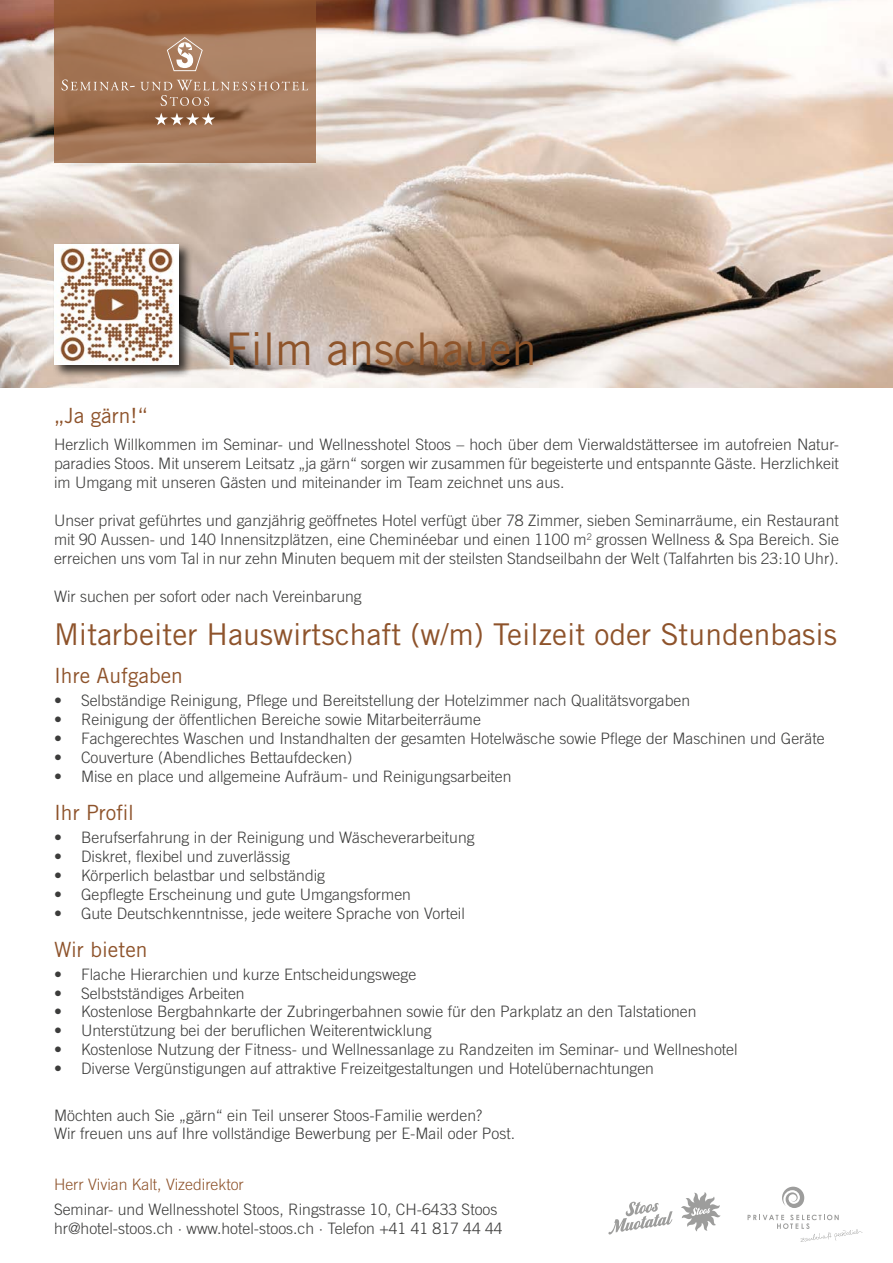
<style>
.page{position:relative;width:893px;height:1263px;background:#fff}
.page>*{position:absolute;margin:0;border:0;box-sizing:border-box;transform-origin:0 0}
.t1{font:45px "Trade Gothic LT Std";color:#8e542a}
.t2{font:30px "Trade Gothic LT Std";color:#8e532b}
.t3{font:21px "Trade Gothic LT Std";color:#8e532b}
.t4{font:300 15.75px/18.9px "Trade Gothic LT Std";color:#3c3c3b;text-align:justify}
.t5{font:300 15.75px "Trade Gothic LT Std";color:#8e532b}
</style>
<div class="page">
<img style="left:0;top:0;width:893px;height:388px">
<svg style="left:54px;top:0;width:262px;height:162px;background:#9c6949"></svg>
<svg style="left:62px;top:37px;width:246px;height:88px;background:#a77c5e"></svg>
<div style="left:51px;top:242px;width:142px;height:137px;background:#000;opacity:.75"></div>
<img style="left:54px;top:244px;width:125px;height:121px">
<svg style="left:608px;top:1201px;width:65px;height:33px"></svg>
<svg style="left:681px;top:1192px;width:39px;height:39px"></svg>
<svg style="left:747px;top:1215px;width:115px;height:27px"></svg>
<svg style="left:782px;top:1187px;width:22px;height:21px"></svg>
<h1 class="t1" style="left:225px;top:321px;width:313px">Film anschauen</h1>
<h3 class="t3" style="left:54px;top:403px;width:95px">„Ja gärn!“</h3>
<p class="t4" style="left:54px;top:435px;width:786px">Herzlich Willkommen im Seminar- und Wellnesshotel Stoos – hoch über dem Vierwaldstättersee im autofreien Natur&shy;paradies Stoos. Mit unserem Leitsatz „ja gärn“ sorgen wir zusammen für begeisterte und entspannte Gäste. Herzlichkeit im Umgang mit unseren Gästen und miteinander im Team zeichnet uns aus.</p>
<p class="t4" style="left:54px;top:511px;width:786px">Unser privat geführtes und ganzjährig geöffnetes Hotel verfügt über 78 Zimmer, sieben Seminarräume, ein Restaurant mit 90 Aussen- und 140 Innensitzplätzen, eine Cheminéebar und einen 1100 m<sup>2</sup> grossen Wellness &amp; Spa Bereich. Sie erreichen uns vom Tal in nur zehn Minuten bequem mit der steilsten Standseilbahn der Welt (Talfahrten bis 23:10 Uhr).</p>
<p class="t4" style="left:54px;top:586px;width:309px">Wir suchen per sofort oder nach Vereinbarung</p>
<h2 class="t2" style="left:54px;top:616px;width:784px">Mitarbeiter Hauswirtschaft (w/m) Teilzeit oder Stundenbasis</h2>
<h3 class="t3" style="left:54px;top:663px;width:130px">Ihre Aufgaben</h3>
<p class="t4" style="left:54px;top:691px;width:638px">• Selbständige Reinigung, Pflege und Bereitstellung der Hotelzimmer nach Qualitätsvorgaben</p>
<p class="t4" style="left:54px;top:710px;width:428px">• Reinigung der öffentlichen Bereiche sowie Mitarbeiterräume</p>
<p class="t4" style="left:54px;top:729px;width:772px">• Fachgerechtes Waschen und Instandhalten der gesamten Hotelwäsche sowie Pflege der Maschinen und Geräte</p>
<p class="t4" style="left:54px;top:748px;width:300px">• Couverture (Abendliches Bettaufdecken)</p>
<p class="t4" style="left:54px;top:766px;width:459px">• Mise en place und allgemeine Aufräum- und Reinigungsarbeiten</p>
<h3 class="t3" style="left:54px;top:800px;width:81px">Ihr Profil</h3>
<p class="t4" style="left:54px;top:828px;width:422px">• Berufserfahrung in der Reinigung und Wäscheverarbeitung</p>
<p class="t4" style="left:54px;top:846px;width:238px">• Diskret, flexibel und zuverlässig</p>
<p class="t4" style="left:54px;top:865px;width:273px">• Körperlich belastbar und selbständig</p>
<p class="t4" style="left:54px;top:884px;width:358px">• Gepflegte Erscheinung und gute Umgangsformen</p>
<p class="t4" style="left:54px;top:903px;width:412px">• Gute Deutschkenntnisse, jede weitere Sprache von Vorteil</p>
<h3 class="t3" style="left:54px;top:936px;width:95px">Wir bieten</h3>
<p class="t4" style="left:54px;top:964px;width:364px">• Flache Hierarchien und kurze Entscheidungswege</p>
<p class="t4" style="left:54px;top:983px;width:192px">• Selbstständiges Arbeiten</p>
<p class="t4" style="left:54px;top:1002px;width:644px">• Kostenlose Bergbahnkarte der Zubringerbahnen sowie für den Parkplatz an den Talstationen</p>
<p class="t4" style="left:54px;top:1021px;width:379px">• Unterstützung bei der beruflichen Weiterentwicklung</p>
<p class="t4" style="left:54px;top:1040px;width:685px">• Kostenlose Nutzung der Fitness- und Wellnessanlage zu Randzeiten im Seminar- und Wellneshotel</p>
<p class="t4" style="left:54px;top:1059px;width:601px">• Diverse Vergünstigungen auf attraktive Freizeitgestaltungen und Hotelübernachtungen</p>
<p class="t4" style="left:54px;top:1105px;width:463px">Möchten auch Sie „gärn“ ein Teil unserer Stoos-Familie werden?<br>Wir freuen uns auf Ihre vollständige Bewerbung per E-Mail oder Post.</p>
<p class="t5" style="left:54px;top:1175px;width:191px">Herr Vivian Kalt, Vizedirektor</p>
<p class="t4" style="left:54px;top:1200px;width:450px">Seminar- und Wellnesshotel Stoos, Ringstrasse 10, CH-6433 Stoos hr@hotel-stoos.ch · www.hotel-stoos.ch · Telefon +41 41 817 44 44</p>
</div>
